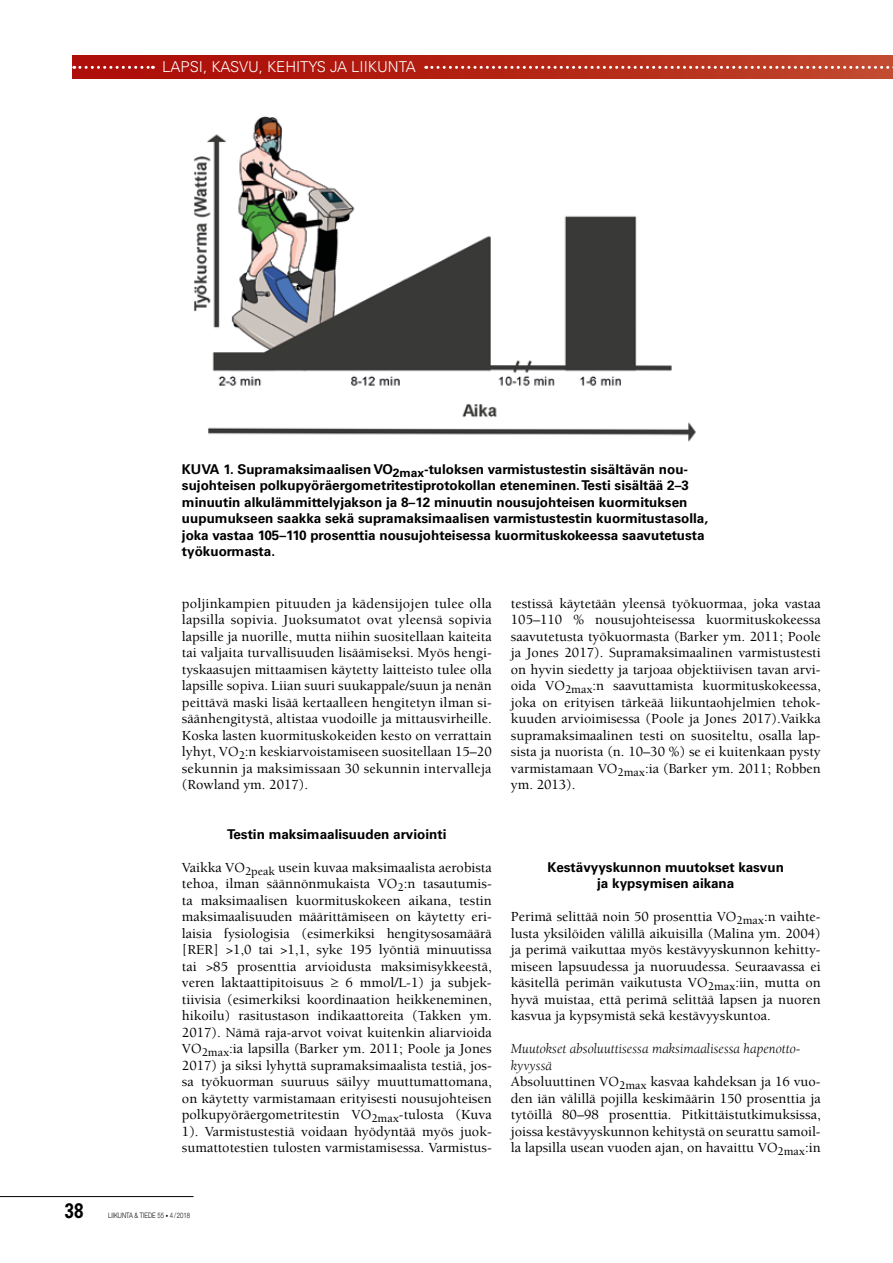
<style>
.page{position:relative;width:893px;height:1263px;background:#fff}
.page>*{position:absolute;margin:0;border:0;box-sizing:border-box;transform-origin:0 0}
.t1{font:700 21px "Univers";color:#000;scale:.8 1}
.t2{font:300 15px "Univers";color:#fff}
.t3{font:500 14.25px/16.5px "Berkeley";color:#000;text-align:justify}
.t4{font:700 13.5px/16.5px "Univers";color:#000;text-align:center}
.t5{font:300 7.5px "Helvetica Neue";color:#000;scale:.8 1}
.s1{font-weight:400;font-style:italic}
.s2{font-size:6px}
</style>
<div class="page">
<img style="left:194px;top:116px;width:502px;height:326px">
<hr style="left:0;top:1196px;width:193px;height:1px;background:#000">
<div style="left:72px;top:55px;width:821px;height:24px;background:linear-gradient(to right,#ab0703,#be452a)"></div>
<svg style="left:74px;top:66px;width:79px;height:3px"></svg>
<svg style="left:426px;top:66px;width:467px;height:3px"></svg>
<p class="t2" style="left:162px;top:57px;width:255px">LAPSI, KASVU, KEHITYS JA LIIKUNTA</p>
<p class="t4" style="left:182px;top:461px;width:528px;text-align:left">KUVA 1. Supramaksimaalisen VO<sub>2max</sub>-tuloksen varmistustestin sisältävän nou&shy;sujohteisen polkupyöräergometritestiprotokollan eteneminen. Testi sisältää 2–3 minuutin alkulämmittelyjakson ja 8–12 minuutin nousujohteisen kuormituksen uupumukseen saakka sekä supramaksimaalisen varmistustestin kuormitustasolla, joka vastaa 105–110 prosenttia nousujohteisessa kuormituskokeessa saavutetusta työkuormasta.</p>
<p class="t3" style="left:182px;top:595px;width:312px">poljinkampien pituuden ja kädensijojen tulee olla lapsilla sopivia. Juoksumatot ovat yleensä sopivia lapsille ja nuorille, mutta niihin suositellaan kaiteita tai valjaita turvallisuuden lisäämiseksi. Myös hengi&shy;tyskaasujen mittaamisen käytetty laitteisto tulee olla lapsille sopiva. Liian suuri suukappale/suun ja nenän peittävä maski lisää kertaalleen hengitetyn ilman si&shy;säänhengitystä, altistaa vuodoille ja mittausvirheille.<br>Koska lasten kuormituskokeiden kesto on verrattain lyhyt, VO<sub>2</sub>:n keskiarvoistamiseen suositellaan 15–20 sekunnin ja maksimissaan 30 sekunnin intervalleja (Rowland ym. 2017).</p>
<p class="t4" style="left:227px;top:826px;width:221px">Testin maksimaalisuuden arviointi</p>
<p class="t3" style="left:182px;top:859px;width:311px">Vaikka VO<sub>2peak</sub> usein kuvaa maksimaalista aerobista tehoa, ilman säännönmukaista VO<sub>2</sub>:n tasautumis&shy;ta maksimaalisen kuormituskokeen aikana, testin maksimaalisuuden määrittämiseen on käytetty eri&shy;laisia fysiologisia (esimerkiksi hengitysosamäärä [RER] &gt;1,0 tai &gt;1,1, syke 195 lyöntiä minuutissa tai &gt;85 prosenttia arvioidusta maksimisykkeestä, veren laktaattipitoisuus ≥ 6 mmol/L-1) ja subjek&shy;tiivisia (esimerkiksi koordinaation heikkeneminen, hikoilu) rasitustason indikaattoreita (Takken ym.<br>2017). Nämä raja-arvot voivat kuitenkin aliarvioida VO<sub>2max</sub>:ia lapsilla (Barker ym. 2011; Poole ja Jones 2017) ja siksi lyhyttä supramaksimaalista testiä, jos&shy;sa työkuorman suuruus säilyy muuttumattomana, on käytetty varmistamaan erityisesti nousujohteisen polkupyöräergometritestin VO<sub>2max</sub>-tulosta (Kuva 1). Varmistustestiä voidaan hyödyntää myös juok&shy;sumattotestien tulosten varmistamisessa. Varmistus-</p>
<p class="t3" style="left:511px;top:595px;width:311px">testissä käytetään yleensä työkuormaa, joka vastaa 105–110 % nousujohteisessa kuormituskokeessa saavutetusta työkuormasta (Barker ym. 2011; Poole ja Jones 2017). Supramaksimaalinen varmistustesti on hyvin siedetty ja tarjoaa objektiivisen tavan arvi&shy;oida VO<sub>2max</sub>:n saavuttamista kuormituskokeessa, joka on erityisen tärkeää liikuntaohjelmien tehok&shy;kuuden arvioimisessa (Poole ja Jones 2017).Vaikka supramaksimaalinen testi on suositeltu, osalla lap&shy;sista ja nuorista (n. 10–30 %) se ei kuitenkaan pysty varmistamaan VO<sub>2max</sub>:ia (Barker ym. 2011; Robben ym. 2013).</p>
<p class="t4" style="left:548px;top:859px;width:238px">Kestävyyskunnon muutokset kasvun ja kypsymisen aikana</p>
<p class="t3" style="left:511px;top:909px;width:311px">Perimä selittää noin 50 prosenttia VO<sub>2max</sub>:n vaihte&shy;lusta yksilöiden välillä aikuisilla (Malina ym. 2004) ja perimä vaikuttaa myös kestävyyskunnon kehitty&shy;miseen lapsuudessa ja nuoruudessa. Seuraavassa ei käsitellä perimän vaikutusta VO<sub>2max</sub>:iin, mutta on hyvä muistaa, että perimä selittää lapsen ja nuoren kasvua ja kypsymistä sekä kestävyyskuntoa.</p>
<p class="t3" style="left:511px;top:1041px;width:311px;text-align:left"><span class="s1">Muutokset absoluuttisessa maksimaalisessa hapenotto&shy;kyvyssä<br></span>Absoluuttinen VO<sub>2max</sub> kasvaa kahdeksan ja 16 vuo&shy;den iän välillä pojilla keskimäärin 150 prosenttia ja tytöillä 80–98 prosenttia. Pitkittäistutkimuksissa, joissa kestävyyskunnon kehitystä on seurattu samoil&shy;la lapsilla usean vuoden ajan, on havaittu VO<sub>2max</sub>:in</p>
<h1 class="t1" style="left:65px;top:1199px;width:25px">38</h1>
<p class="t5" style="left:108px;top:1211px;width:104px">LIIKUNTA &amp; TIEDE 55 <span class="s2">•</span> 4/2018</p>
</div>
